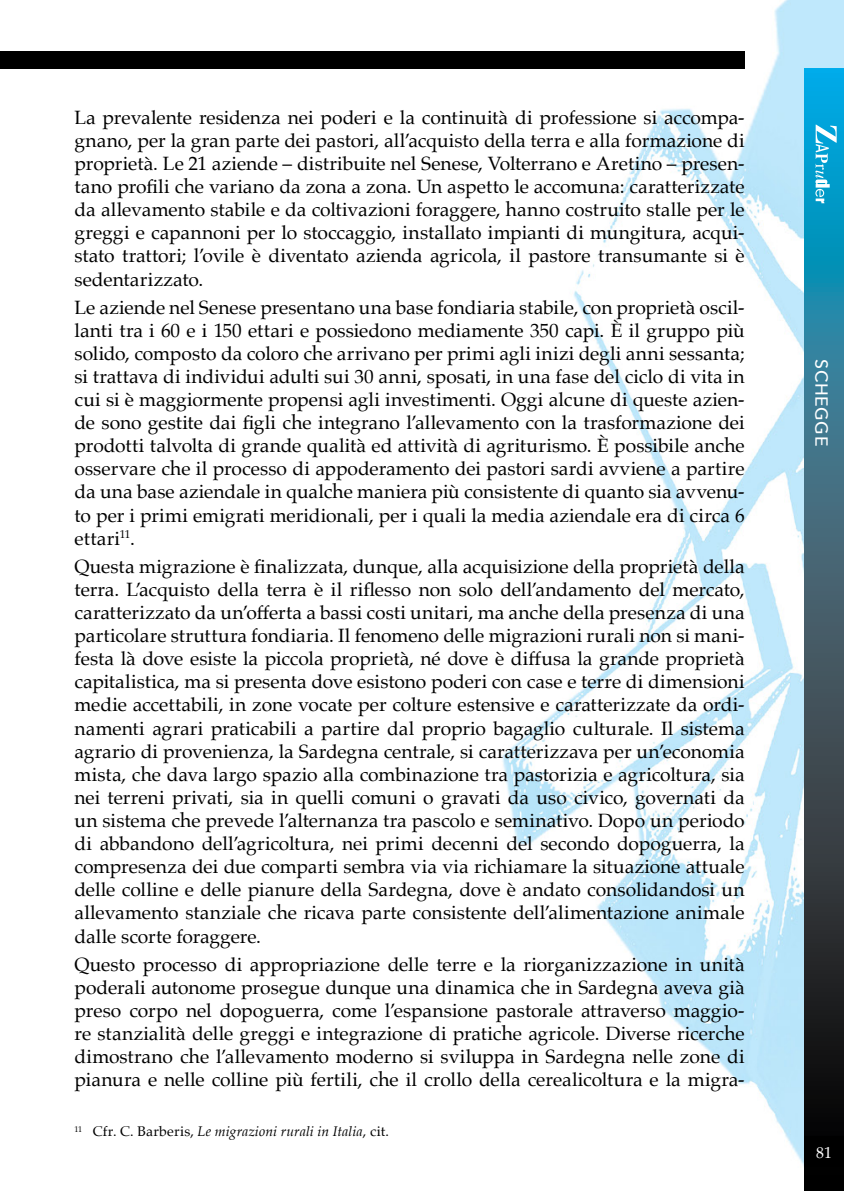
<style>
.page{position:relative;width:844px;height:1191px;background:#fff}
.page>*{position:absolute;margin:0;border:0;box-sizing:border-box;transform-origin:0 0}
.t1{font:19.25px/23.1px "Palatino";color:#000;text-align:justify}
.t2{font:500 17.5px "Avenir Next";letter-spacing:.035em;color:#fff}
.t3{font:15.75px "Palatino";color:#fff}
.t4{font:italic 14px "Palatino";letter-spacing:.005em;color:#000}
.s1{font-style:normal}
</style>
<div class="page">
<img style="left:488px;top:0;width:355px;height:1167px">
<svg style="left:804px;top:68px;width:39px;height:1123px;background:#2a596a"></svg>
<div style="left:0;top:52px;width:744px;height:17px;background:#000"></div>
<svg style="left:815px;top:125px;width:21px;height:78px"></svg>
<div style="left:804px;top:1136px;width:39px;height:30px;background:#000"></div>
<p class="t1" style="left:74px;top:106px;width:671px">La prevalente residenza nei poderi e la continuità di professione si accompa&shy;gnano, per la gran parte dei pastori, all’acquisto della terra e alla formazione di proprietà. Le 21 aziende – distribuite nel Senese, Volterrano e Aretino – presen&shy;tano profili che variano da zona a zona. Un aspetto le accomuna: caratterizzate da allevamento stabile e da coltivazioni foraggere, hanno costruito stalle per le greggi e capannoni per lo stoccaggio, installato impianti di mungitura, acqui&shy;stato trattori; l’ovile è diventato azienda agricola, il pastore transumante si è sedentarizzato.</p>
<p class="t1" style="left:74px;top:295px;width:671px">Le aziende nel Senese presentano una base fondiaria stabile, con proprietà oscil&shy;lanti tra i 60 e i 150 ettari e possiedono mediamente 350 capi. È il gruppo più solido, composto da coloro che arrivano per primi agli inizi degli anni sessanta; si trattava di individui adulti sui 30 anni, sposati, in una fase del ciclo di vita in cui si è maggiormente propensi agli investimenti. Oggi alcune di queste azien&shy;de sono gestite dai figli che integrano l’allevamento con la trasformazione dei prodotti talvolta di grande qualità ed attività di agriturismo. È possibile anche osservare che il processo di appoderamento dei pastori sardi avviene a partire da una base aziendale in qualche maniera più consistente di quanto sia avvenu&shy;to per i primi emigrati meridionali, per i quali la media aziendale era di circa 6 ettari<sup>11</sup>.</p>
<p class="t1" style="left:74px;top:554px;width:671px">Questa migrazione è finalizzata, dunque, alla acquisizione della proprietà della terra. L’acquisto della terra è il riflesso non solo dell’andamento del mercato, caratterizzato da un’offerta a bassi costi unitari, ma anche della presenza di una particolare struttura fondiaria. Il fenomeno delle migrazioni rurali non si mani&shy;festa là dove esiste la piccola proprietà, né dove è diffusa la grande proprietà capitalistica, ma si presenta dove esistono poderi con case e terre di dimensioni medie accettabili, in zone vocate per colture estensive e caratterizzate da ordi&shy;namenti agrari praticabili a partire dal proprio bagaglio culturale. Il sistema agrario di provenienza, la Sardegna centrale, si caratterizzava per un’economia mista, che dava largo spazio alla combinazione tra pastorizia e agricoltura, sia nei terreni privati, sia in quelli comuni o gravati da uso civico, governati da un sistema che prevede l’alternanza tra pascolo e seminativo. Dopo un periodo di abbandono dell’agricoltura, nei primi decenni del secondo dopoguerra, la compresenza dei due comparti sembra via via richiamare la situazione attuale delle colline e delle pianure della Sardegna, dove è andato consolidandosi un allevamento stanziale che ricava parte consistente dell’alimentazione animale dalle scorte foraggere.</p>
<p class="t1" style="left:74px;top:952px;width:671px">Questo processo di appropriazione delle terre e la riorganizzazione in unità poderali autonome prosegue dunque una dinamica che in Sardegna aveva già preso corpo nel dopoguerra, come l’espansione pastorale attraverso maggio&shy;re stanzialità delle greggi e integrazione di pratiche agricole. Diverse ricerche dimostrano che l’allevamento moderno si sviluppa in Sardegna nelle zone di pianura e nelle colline più fertili, che il crollo della cerealicoltura e la migra-</p>
<p class="t4" style="left:74px;top:1119px;width:316px"><sup>11</sup> <span class="s1">Cfr. C. Barberis,</span> Le migrazioni rurali in Italia<span class="s1">, cit.</span></p>
<p class="t2" style="left:836px;top:359px;width:88px;rotate:90deg">SCHEGGE</p>
<p class="t3" style="left:816px;top:1139px;width:17px">81</p>
</div>
